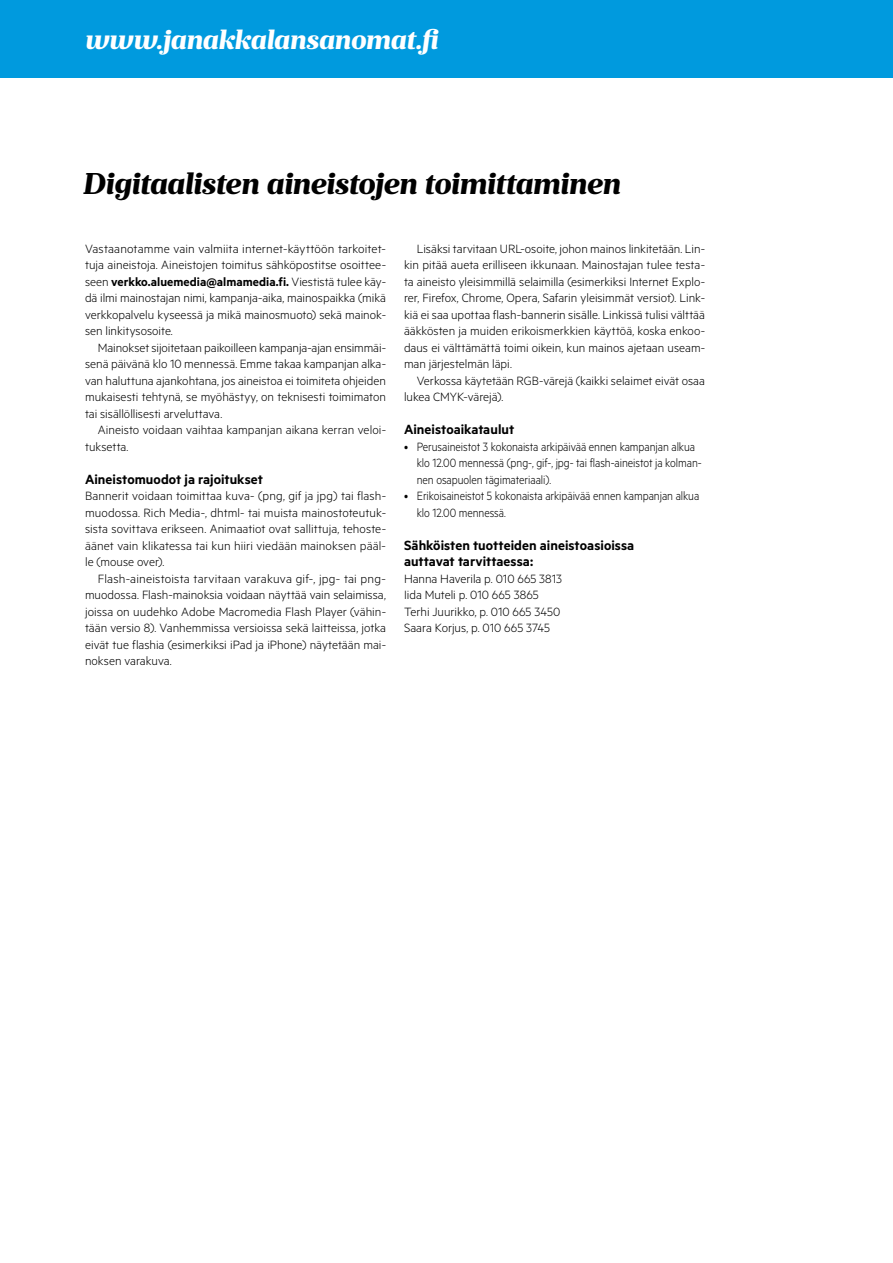
<style>
.page{position:relative;width:893px;height:1263px;background:#fff}
.page>*{position:absolute;margin:0;border:0;box-sizing:border-box;transform-origin:0 0}
.t1{font:italic 800 30px "Prumo Text";letter-spacing:-.01em;color:#000}
.t2{font:italic 800 27px "Prumo Text";letter-spacing:-.01em;color:#fff}
.t3{font:600 15px/16.5px "Metric";letter-spacing:.005em;color:#000}
.t4{font:300 13.5px/16.5px "Metric";letter-spacing:-.005em;color:#000;text-align:justify}
.t5{font:300 13.5px/16.5px "Metric";letter-spacing:-.005em;color:#000;scale:.9 1}
.s1{font-weight:600}
</style>
<div class="page">
<div style="left:0;top:0;width:893px;height:78px;background:#009ade"></div>
<h2 class="t2" style="left:86px;top:23px;width:359px">www.janakkalansanomat.fi</h2>
<h1 class="t1" style="left:83px;top:165px;width:539px">Digitaalisten aineistojen toimittaminen</h1>
<p class="t4" style="left:85px;top:240px;width:302px">Vastaanotamme vain valmiita internet-käyttöön tarkoitet&shy;tuja aineistoja. Aineistojen toimitus sähköpostitse osoittee&shy;seen <span class="s1">verkko.aluemedia@almamedia.fi.</span> Viestistä tulee käy&shy;dä ilmi mainostajan nimi, kampanja-aika, mainospaikka (mikä verkkopalvelu kyseessä ja mikä mainosmuoto) sekä mainok&shy;sen linkitysosoite.</p>
<p class="t4" style="left:85px;top:339px;width:303px;text-indent:13px">Mainokset sijoitetaan paikoilleen kampanja-ajan ensimmäi&shy;senä päivänä klo 10 mennessä. Emme takaa kampanjan alka&shy;van haluttuna ajankohtana, jos aineistoa ei toimiteta ohjeiden mukaisesti tehtynä, se myöhästyy, on teknisesti toimimaton tai sisällöllisesti arveluttava.</p>
<p class="t4" style="left:85px;top:421px;width:302px;text-indent:13px">Aineisto voidaan vaihtaa kampanjan aikana kerran veloi&shy;tuksetta.</p>
<p class="t3" style="left:85px;top:470px;width:179px">Aineistomuodot ja rajoitukset</p>
<p class="t4" style="left:85px;top:487px;width:302px">Bannerit voidaan toimittaa kuva- (png, gif ja jpg) tai flash&shy;muodossa. Rich Media-, dhtml- tai muista mainostoteutuk&shy;sista sovittava erikseen. Animaatiot ovat sallittuja, tehoste&shy;äänet vain klikatessa tai kun hiiri viedään mainoksen pääl&shy;le (mouse over).</p>
<p class="t4" style="left:85px;top:570px;width:302px;text-indent:13px">Flash-aineistoista tarvitaan varakuva gif-, jpg- tai png&shy;muodossa. Flash-mainoksia voidaan näyttää vain selaimissa, joissa on uudehko Adobe Macromedia Flash Player (vähin&shy;tään versio 8). Vanhemmissa versioissa sekä laitteissa, jotka eivät tue flashia (esimerkiksi iPad ja iPhone) näytetään mai&shy;noksen varakuva.</p>
<p class="t4" style="left:404px;top:240px;width:302px;text-indent:13px">Lisäksi tarvitaan URL-osoite, johon mainos linkitetään. Lin&shy;kin pitää aueta erilliseen ikkunaan. Mainostajan tulee testa&shy;ta aineisto yleisimmillä selaimilla (esimerkiksi Internet Explo&shy;rer, Firefox, Chrome, Opera, Safarin yleisimmät versiot). Link&shy;kiä ei saa upottaa flash-bannerin sisälle. Linkissä tulisi välttää ääkkösten ja muiden erikoismerkkien käyttöä, koska enkoo&shy;daus ei välttämättä toimi oikein, kun mainos ajetaan useam&shy;man järjestelmän läpi.</p>
<p class="t4" style="left:404px;top:372px;width:302px;text-indent:13px">Verkossa käytetään RGB-värejä (kaikki selaimet eivät osaa lukea CMYK-värejä).</p>
<p class="t3" style="left:404px;top:421px;width:112px">Aineistoaikataulut</p>
<p class="t5" style="left:417px;top:438px;width:318px;text-indent:-13px">• Perusaineistot 3 kokonaista arkipäivää ennen kampanjan alkua klo 12.00 mennessä (png-, gif-, jpg- tai flash-aineistot ja kolman&shy;nen osapuolen tägimateriaali).</p>
<p class="t5" style="left:417px;top:487px;width:315px;text-indent:-13px">• Erikoisaineistot 5 kokonaista arkipäivää ennen kampanjan alkua klo 12.00 mennessä.</p>
<p class="t3" style="left:404px;top:536px;width:232px">Sähköisten tuotteiden aineistoasioissa auttavat tarvittaessa:</p>
<p class="t4" style="left:404px;top:570px;width:159px;text-align:left">Hanna Haverila p. 010 665 3813<br>Iida Muteli p. 010 665 3865<br>Terhi Juurikko, p. 010 665 3450<br>Saara Korjus, p. 010 665 3745</p>
</div>
